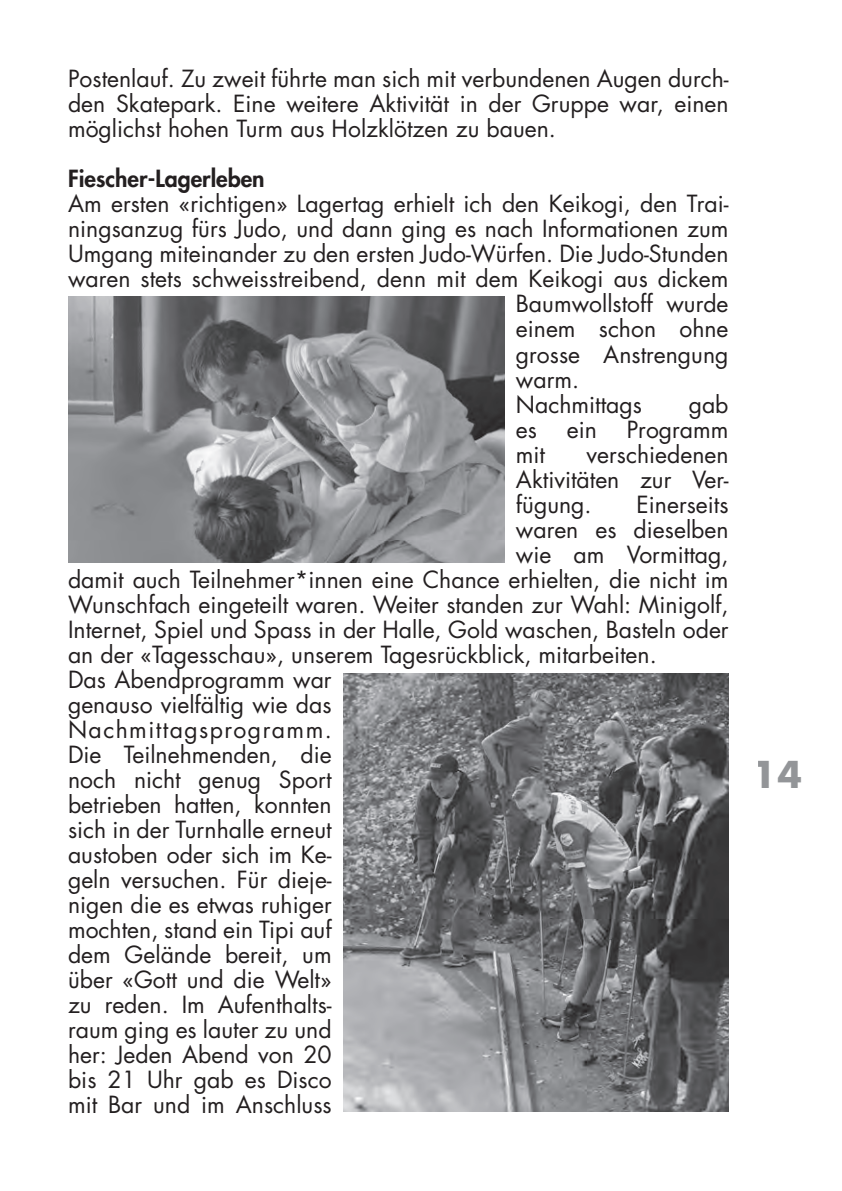
<style>
.page{position:relative;width:842px;height:1191px;background:#fff}
.page>*{position:absolute;margin:0;border:0;box-sizing:border-box;transform-origin:0 0}
.t1{font:700 36px "Futura";color:#939598}
.t2{font:23px/25px "Futura";color:#231f20;text-align:justify}
.t3{font:23px "Futura";letter-spacing:.06em;color:#231f20}
.t4{font:800 23px "Futura";color:#231f20}
</style>
<div class="page">
<img style="left:68px;top:296px;width:437px;height:266px">
<img style="left:343px;top:673px;width:386px;height:438px">
<p class="t2" style="left:68px;top:67px;width:662px">Postenlauf. Zu zweit führte man sich mit verbundenen Augen durch&shy;den Skatepark. Eine weitere Aktivität in der Gruppe war, einen möglichst hohen Turm aus Holzklötzen zu bauen.</p>
<p class="t4" style="left:68px;top:164px;width:198px">Fiescher-Lagerleben</p>
<p class="t2" style="left:68px;top:192px;width:662px">Am ersten «richtigen» Lagertag erhielt ich den Keikogi, den Trai-</p>
<p class="t2" style="left:68px;top:217px;width:662px">ningsanzug fürs Judo, und dann ging es nach Informationen zum</p>
<p class="t2" style="left:68px;top:242px;width:662px">Umgang miteinander zu den ersten Judo-Würfen. Die Judo-Stunden</p>
<p class="t2" style="left:68px;top:267px;width:662px">waren stets schweisstreibend, denn mit dem Keikogi aus dickem</p>
<p class="t2" style="left:516px;top:292px;width:214px">Baumwollstoff wurde</p>
<p class="t2" style="left:516px;top:317px;width:214px">einem schon ohne</p>
<p class="t2" style="left:516px;top:342px;width:214px">grosse Anstrengung</p>
<p class="t2" style="left:516px;top:367px;width:65px">warm.</p>
<p class="t2" style="left:516px;top:392px;width:128px">Nachmittags</p>
<p class="t2" style="left:689px;top:392px;width:41px">gab</p>
<p class="t2" style="left:516px;top:417px;width:23px">es</p>
<p class="t2" style="left:567px;top:417px;width:32px">ein</p>
<p class="t2" style="left:627px;top:417px;width:103px">Programm</p>
<p class="t2" style="left:516px;top:442px;width:31px">mit</p>
<p class="t2" style="left:516px;top:442px;width:214px;text-indent:71px">verschiedenen Aktivitäten zur Ver&shy;fügung.</p>
<p class="t2" style="left:637px;top:492px;width:93px">Einerseits</p>
<p class="t2" style="left:516px;top:517px;width:214px">waren es dieselben</p>
<p class="t2" style="left:516px;top:542px;width:214px">wie am Vormittag,</p>
<p class="t2" style="left:68px;top:567px;width:662px">damit auch Teilnehmer*innen eine Chance erhielten, die nicht im</p>
<p class="t2" style="left:68px;top:592px;width:662px">Wunschfach eingeteilt waren. Weiter standen zur Wahl: Minigolf,</p>
<p class="t2" style="left:68px;top:617px;width:662px">Internet, Spiel und Spass in der Halle, Gold waschen, Basteln oder</p>
<p class="t2" style="left:68px;top:642px;width:590px">an der «Tagesschau», unserem Tagesrückblick, mitarbeiten.</p>
<p class="t2" style="left:68px;top:667px;width:265px">Das Abendprogramm war</p>
<p class="t2" style="left:68px;top:692px;width:265px">genauso vielfältig wie das</p>
<p class="t3" style="left:68px;top:714px;width:265px">Nachmittagsprogramm.</p>
<p class="t2" style="left:68px;top:742px;width:265px">Die Teilnehmenden, die</p>
<p class="t2" style="left:68px;top:767px;width:265px">noch nicht genug Sport</p>
<p class="t2" style="left:68px;top:792px;width:265px">betrieben hatten, konnten</p>
<p class="t2" style="left:68px;top:817px;width:265px">sich in der Turnhalle erneut</p>
<p class="t2" style="left:68px;top:842px;width:265px">austoben oder sich im Ke-</p>
<p class="t2" style="left:68px;top:867px;width:265px">geln versuchen. Für dieje-</p>
<p class="t2" style="left:68px;top:892px;width:265px">nigen die es etwas ruhiger</p>
<p class="t2" style="left:68px;top:917px;width:265px">mochten, stand ein Tipi auf</p>
<p class="t2" style="left:68px;top:942px;width:265px">dem Gelände bereit, um</p>
<p class="t2" style="left:68px;top:967px;width:265px">über «Gott und die Welt»</p>
<p class="t2" style="left:68px;top:992px;width:265px">zu reden. Im Aufenthalts-</p>
<p class="t2" style="left:68px;top:1017px;width:265px">raum ging es lauter zu und</p>
<p class="t2" style="left:68px;top:1042px;width:265px">her: Jeden Abend von 20</p>
<p class="t2" style="left:68px;top:1067px;width:265px">bis 21 Uhr gab es Disco</p>
<p class="t2" style="left:68px;top:1092px;width:265px">mit Bar und im Anschluss</p>
<h1 class="t1" style="left:753px;top:750px;width:51px">14</h1>
</div>
